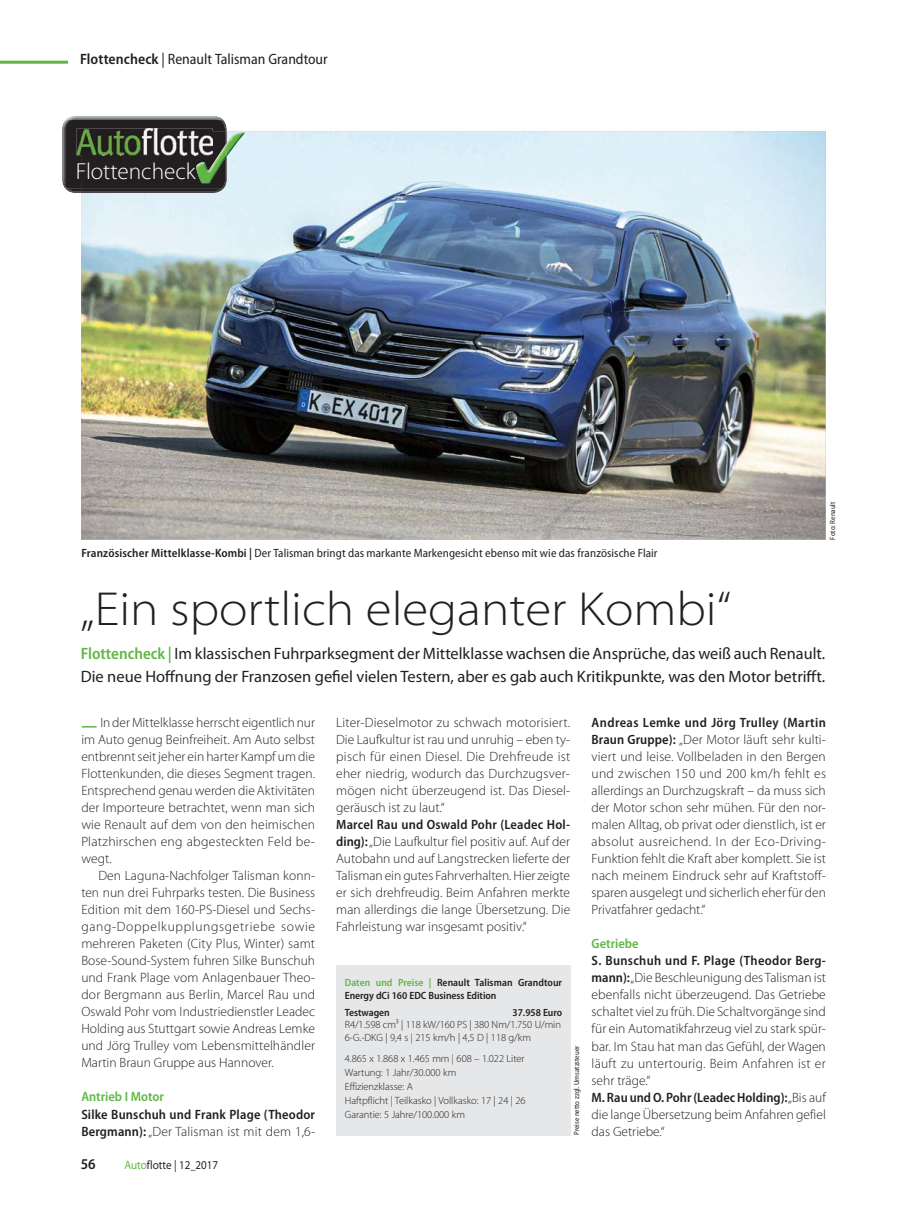
<style>
.page{position:relative;width:919px;height:1212px;background:#fff}
.page>*{position:absolute;margin:0;border:0;box-sizing:border-box;transform-origin:0 0}
.t1{font:300 semi-expanded 48px "Myriad Pro";color:#231f20}
.t2{font:300 23.25px "Myriad Pro";color:#fff}
.t3{font:16.5px/22.5px "Myriad Pro";color:#231f20}
.t4{font:semi-condensed 15px "Myriad Pro";color:#231f20}
.t5{font:600 semi-condensed 15px "Myriad Pro";color:#231f20}
.t6{font:300 13.5px/17px "Myriad Pro";color:#231f20;text-align:justify}
.t7{font:600 semi-condensed 13.5px/17px "Myriad Pro";letter-spacing:.015em;color:#231f20}
.t8{font:600 semi-condensed 13.5px "Myriad Pro";color:#61b645}
.t9{font:semi-condensed 12px "Myriad Pro";letter-spacing:.005em;color:#231f20}
.t10{font:semi-expanded 12px "Myriad Pro";color:#231f20;scale:.85 1}
.t11{font:300 10.5px/14.1px "Myriad Pro";letter-spacing:-.005em;color:#231f20}
.t12{font:600 semi-condensed 10.5px/12.8px "Myriad Pro";letter-spacing:-.005em;color:#231f20}
.t13{font:semi-condensed 7.5px "Myriad Pro";color:#231f20}
.s1{font-weight:600}
.s2{font-weight:600;font-stretch:semi-condensed;color:#61b645}
.s3{font-weight:300;font-stretch:normal}
.s4{color:#61b645}
.s5{font-weight:600;font-stretch:semi-condensed}
</style>
<div class="page">
<hr style="left:0;top:61px;width:68px;height:3px;background:#61b645">
<img style="left:81px;top:131px;width:744px;height:408px">
<img style="left:65px;top:119px;width:160px;height:74px">
<div style="left:81px;top:131px;width:140px;height:57px;background:#231f20"></div>
<div style="left:78px;top:162px;width:118px;height:17px;background:#231f20"></div>
<img style="left:71px;top:116px;width:151px;height:3px">
<img style="left:62px;top:125px;width:1px;height:59px">
<img style="left:66px;top:188px;width:157px;height:4px">
<svg style="left:220px;top:119px;width:6px;height:12px"></svg>
<img style="left:221px;top:131px;width:5px;height:57px">
<svg style="left:67px;top:117px;width:9px;height:2px"></svg>
<img style="left:63px;top:119px;width:6px;height:69px">
<img style="left:76px;top:117px;width:145px;height:2px">
<img style="left:77px;top:128px;width:135px;height:27px">
<img style="left:81px;top:131px;width:131px;height:24px">
<img style="left:226px;top:132px;width:18px;height:25px">
<img style="left:197px;top:145px;width:28px;height:38px">
<svg style="left:225px;top:143px;width:2px;height:16px"></svg>
<div style="left:336px;top:965px;width:234px;height:170px;background:#e6e7e8"></div>
<p class="t4" style="left:80px;top:53px;width:249px"><span class="s1">Flottencheck</span> | Renault Talisman Grandtour</p>
<h2 class="t2" style="left:76px;top:162px;width:121px">Flottencheck</h2>
<p class="t9" style="left:81px;top:548px;width:577px"><span class="s1">Französischer Mittelklasse-Kombi |</span> Der Talisman bringt das markante Markengesicht ebenso mit wie das französische Flair</p>
<p class="t13" style="left:829px;top:539px;width:39px;rotate:-90deg">Foto: Renault</p>
<h1 class="t1" style="left:81px;top:580px;width:651px">„Ein sportlich eleganter Kombi“</h1>
<p class="t3" style="left:81px;top:644px;width:746px"><span class="s2">Flottencheck |</span> Im klassischen Fuhrparksegment der Mittelklasse wachsen die Ansprüche, das weiß auch Renault.<br>Die neue Hoffnung der Franzosen gefiel vielen Testern, aber es gab auch Kritikpunkte, was den Motor betrifft.</p>
<p class="t6" style="left:81px;top:715px;width:235px;text-indent:19px">In der Mittelklasse herrscht eigentlich nur im Auto genug Beinfreiheit. Am Auto selbst entbrennt seit jeher ein harter Kampf um die Flottenkunden, die dieses Segment tragen.<br>Entsprechend genau werden die Aktivitäten der Importeure betrachtet, wenn man sich wie Renault auf dem von den heimischen Platzhirschen eng abgesteckten Feld be&shy;wegt.</p>
<p class="t6" style="left:81px;top:869px;width:235px;text-indent:17px">Den Laguna-Nachfolger Talisman konn&shy;ten nun drei Fuhrparks testen. Die Business Edition mit dem 160-PS-Diesel und Sechs&shy;gang-Doppelkupplungsgetriebe sowie mehreren Paketen (City Plus, Winter) samt Bose-Sound-System fuhren Silke Bunschuh und Frank Plage vom Anlagenbauer Theo&shy;dor Bergmann aus Berlin, Marcel Rau und Oswald Pohr vom Industriedienstler Leadec Holding aus Stuttgart sowie Andreas Lemke und Jörg Trulley vom Lebensmittelhändler Martin Braun Gruppe aus Hannover.</p>
<p class="t8" style="left:81px;top:1092px;width:84px">Antrieb I Motor</p>
<p class="t7" style="left:81px;top:1107px;width:235px">Silke Bunschuh und Frank Plage (Theodor<br>Bergmann): <span class="s3">„Der Talisman ist mit dem 1,6-</span></p>
<p class="t5" style="left:81px;top:1159px;width:16px">56</p>
<p class="t10" style="left:124px;top:1158px;width:112px"><span class="s4">Auto</span>flotte | 12_2017</p>
<p class="t6" style="left:336px;top:716px;width:236px">Liter-Dieselmotor zu schwach motorisiert.<br>Die Laufkultur ist rau und unruhig – eben ty&shy;pisch für einen Diesel. Die Drehfreude ist eher niedrig, wodurch das Durchzugsver&shy;mögen nicht überzeugend ist. Das Diesel&shy;geräusch ist zu laut.“</p>
<p class="t6" style="left:336px;top:818px;width:235px"><span class="s5">Marcel Rau und Oswald Pohr (Leadec Hol&shy;ding):</span> „Die Laufkultur fiel positiv auf. Auf der Autobahn und auf Langstrecken lieferte der Talisman ein gutes Fahrverhalten. Hier zeigte er sich drehfreudig. Beim Anfahren merkte man allerdings die lange Übersetzung. Die Fahrleistung war insgesamt positiv.“</p>
<p class="t12" style="left:345px;top:977px;width:219px"><span class="s4">Daten und Preise |</span> Renault Talisman Grandtour<br>Energy dCi 160 EDC Business Edition</p>
<p class="t12" style="left:345px;top:1007px;width:46px">Testwagen</p>
<p class="t12" style="left:512px;top:1007px;width:51px">37.958 Euro</p>
<p class="t11" style="left:345px;top:1019px;width:217px;line-height:12.8px">R4/1.598 cm³ | 118 kW/160 PS | 380 Nm/1.750 U/min<br>6-G.-DKG | 9,4 s | 215 km/h | 4,5 D | 118 g/km</p>
<p class="t11" style="left:345px;top:1053px;width:182px">4.865 x 1.868 x 1.465 mm | 608 – 1.022 Liter<br>Wartung: 1 Jahr/30.000 km<br>Effizienzklasse: A<br>Haftpflicht | Teilkasko | Vollkasko: 17 | 24 | 26<br>Garantie: 5 Jahre/100.000 km</p>
<p class="t13" style="left:573px;top:1135px;width:91px;rotate:-90deg">Preise netto zzgl. Umsatzsteuer</p>
<p class="t6" style="left:591px;top:716px;width:236px"><span class="s5">Andreas Lemke und Jörg Trulley (Martin Braun Gruppe):</span> „Der Motor läuft sehr kulti&shy;viert und leise. Vollbeladen in den Bergen und zwischen 150 und 200 km/h fehlt es allerdings an Durchzugskraft – da muss sich der Motor schon sehr mühen. Für den nor&shy;malen Alltag, ob privat oder dienstlich, ist er absolut ausreichend. In der Eco-Driving-Funktion fehlt die Kraft aber komplett. Sie ist nach meinem Eindruck sehr auf Kraftstoff&shy;sparen ausgelegt und sicherlich eher für den Privatfahrer gedacht.“</p>
<p class="t8" style="left:591px;top:939px;width:49px">Getriebe</p>
<p class="t6" style="left:591px;top:954px;width:236px;text-align:left"><span class="s5">S. Bunschuh und F. Plage (Theodor Berg&shy;mann):</span> „Die Beschleunigung des Talisman ist ebenfalls nicht überzeugend. Das Getriebe schaltet viel zu früh. Die Schaltvorgänge sind für ein Automatikfahrzeug viel zu stark spür&shy;bar. Im Stau hat man das Gefühl, der Wagen läuft zu untertourig. Beim Anfahren ist er sehr träge.“<br><span class="s5">M. Rau und O. Pohr (Leadec Holding):</span> „Bis auf die lange Übersetzung beim Anfahren gefiel das Getriebe.“</p>
</div>
